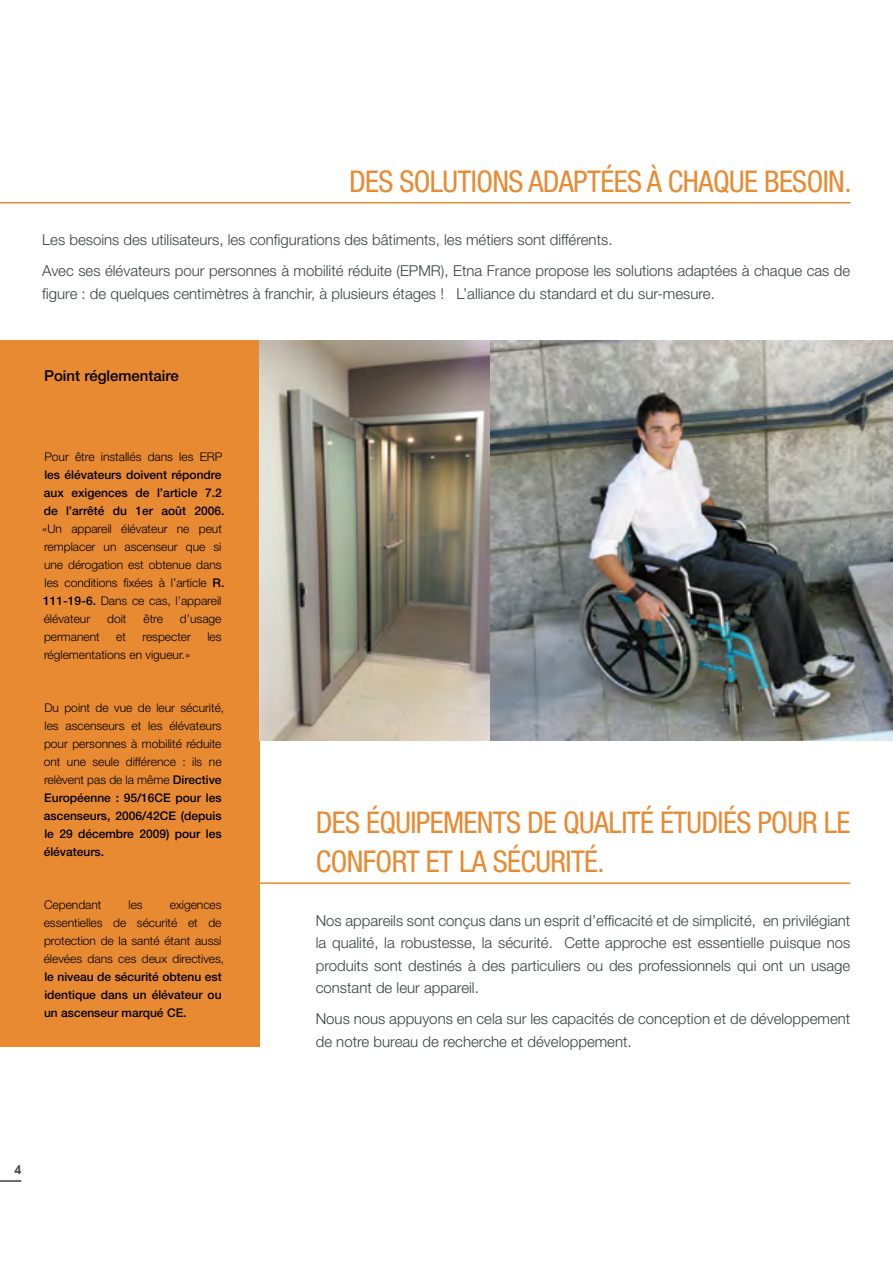
<style>
.page{position:relative;width:893px;height:1263px;background:#fff}
.page>*{position:absolute;margin:0;border:0;box-sizing:border-box;transform-origin:0 0}
.t1{font:condensed 30px/39px "Helvetica Neue LT Pro";letter-spacing:-.02em;color:#e88a32}
.t2{font:300 15px/22.5px "Helvetica Neue LT Pro";color:#3a4043}
.t3{font:500 15px "Helvetica Neue LT Pro";color:#000}
.t4{font:300 12px/18px "Helvetica Neue LT Pro";color:#000}
.t5{font:500 12px/18px "Helvetica Neue LT Pro";color:#000}
.t6{font:600 12px "ITC Avant Garde Pro";color:#3a4043}
.s1{font-weight:500}
</style>
<div class="page">
<hr style="left:0;top:202px;width:850px;height:1px;background:#e88a32">
<hr style="left:52px;top:882px;width:798px;height:2px;background:#e88a32">
<hr style="left:0;top:1180px;width:21px;height:2px;background:#3a4043">
<div style="left:0;top:340px;width:259px;height:707px;background:#e88a32"></div>
<img style="left:489px;top:340px;width:404px;height:401px">
<img style="left:259px;top:340px;width:230px;height:401px">
<h1 class="t1" style="left:349px;top:161px;width:504px">DES SOLUTIONS ADAPTÉES À CHAQUE BESOIN.</h1>
<p class="t2" style="left:42px;top:224px;width:810px;line-height:31px">Les besoins des utilisateurs, les configurations des bâtiments, les métiers sont différents.<br>Avec ses élévateurs pour personnes à mobilité réduite (EPMR), Etna France propose les solutions adaptées à chaque cas de</p>
<p class="t2" style="left:42px;top:282px;width:674px">figure : de quelques centimètres à franchir, à plusieurs étages ! L’alliance du standard et du sur-mesure.</p>
<p class="t3" style="left:44px;top:367px;width:136px">Point réglementaire</p>
<p class="t4" style="left:44px;top:447px;width:179px">Pour être installés dans les ERP</p>
<p class="t5" style="left:44px;top:465px;width:182px">les élévateurs doivent répondre aux exigences de l’article 7.2 de l’arrêté du 1er août 2006.</p>
<p class="t4" style="left:42px;top:519px;width:184px">«Un appareil élévateur ne peut remplacer un ascenseur que si une dérogation est obtenue dans les conditions fixées à l’article <span class="s1">R.<br>111-19-6.</span> Dans ce cas, l’appareil élévateur</p>
<p class="t4" style="left:107px;top:609px;width:21px">doit</p>
<p class="t4" style="left:143px;top:609px;width:21px">être</p>
<p class="t4" style="left:180px;top:609px;width:43px">d’usage</p>
<p class="t4" style="left:44px;top:627px;width:57px">permanent</p>
<p class="t4" style="left:116px;top:627px;width:11px">et</p>
<p class="t4" style="left:142px;top:627px;width:50px">respecter</p>
<p class="t4" style="left:207px;top:627px;width:16px">les</p>
<p class="t4" style="left:44px;top:645px;width:148px">réglementations en vigueur.»</p>
<p class="t4" style="left:44px;top:698px;width:182px">Du point de vue de leur sécurité, les ascenseurs et les élévateurs pour personnes à mobilité réduite ont une seule différence : ils ne relèvent pas de la même <span class="s1">Directive<br>Européenne : 95/16CE pour les ascenseurs, 2006/42CE (depuis le 29 décembre 2009) pour les élévateurs.</span></p>
<p class="t4" style="left:44px;top:895px;width:59px">Cependant</p>
<p class="t4" style="left:129px;top:895px;width:16px">les</p>
<p class="t4" style="left:44px;top:895px;width:182px;text-indent:126px">exigences essentielles de sécurité et de protection de la santé étant aussi élevées dans ces deux directives,</p>
<p class="t5" style="left:44px;top:967px;width:179px;text-align:justify">le niveau de sécurité obtenu est identique dans un élévateur ou un ascenseur marqué CE.</p>
<h1 class="t1" style="left:316px;top:803px;width:536px">DES ÉQUIPEMENTS DE QUALITÉ ÉTUDIÉS POUR LE<br>CONFORT ET LA SÉCURITÉ.</h1>
<p class="t2" style="left:316px;top:909px;width:536px;text-align:justify">Nos appareils sont conçus dans un esprit d’efficacité et de simplicité, en privilégiant la qualité, la robustesse, la sécurité. Cette approche est essentielle puisque nos produits sont destinés à des particuliers ou des professionnels qui ont un usage constant de leur appareil.</p>
<p class="t2" style="left:316px;top:1007px;width:536px">Nous nous appuyons en cela sur les capacités de conception et de développement de notre bureau de recherche et développement.</p>
<p class="t6" style="left:15px;top:1162px;width:8px">4</p>
</div>
